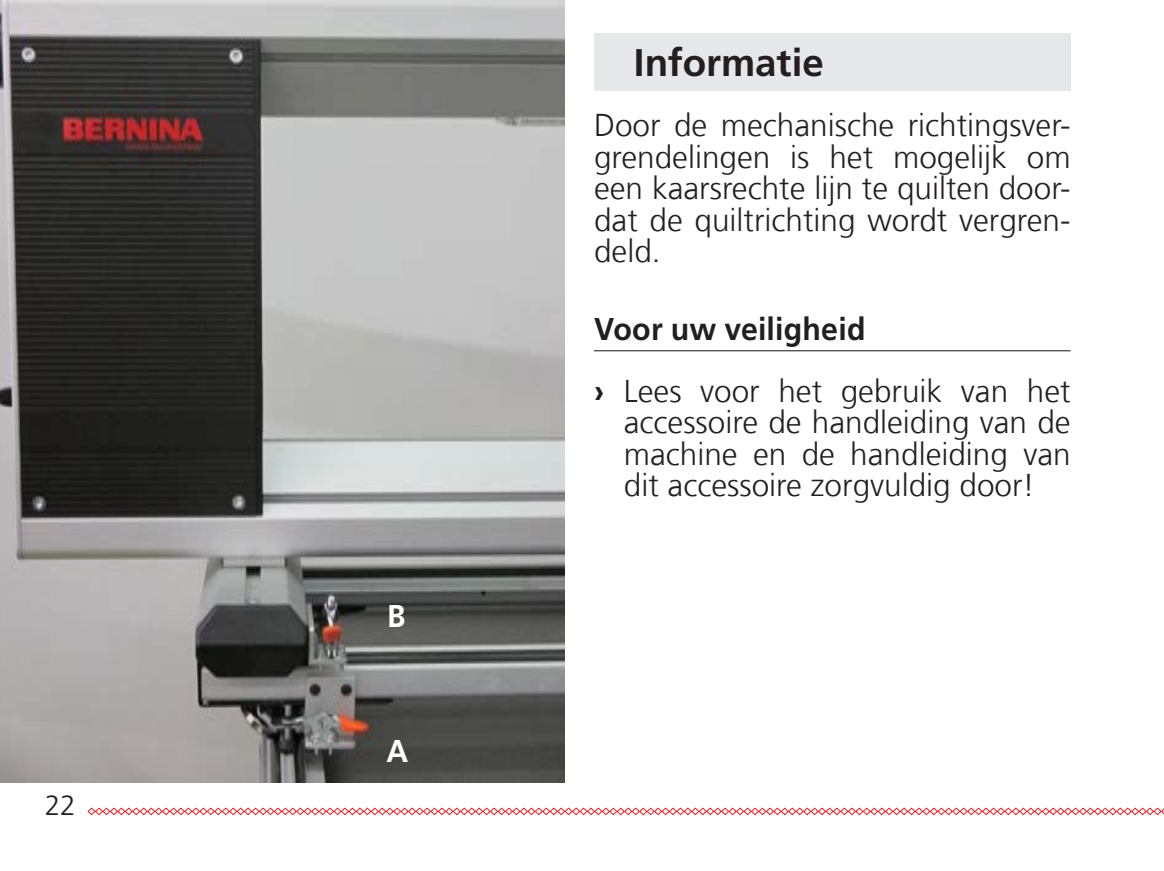
<style>
.page{position:relative;width:1164px;height:871px;background:#fff}
.page>*{position:absolute;margin:0;border:0;box-sizing:border-box;transform-origin:0 0}
.Themen_Titel_1{font:700 38.5px "Frutiger LT Com";color:#231f20}
.Fliesstext{font:300 31.5px/31.5px "Frutiger LT Com";color:#231f20;text-align:justify}
.Themen_Titel_2{font:700 31.5px "Frutiger LT Com";letter-spacing:.01em;color:#231f20;scale:.96 1}
.E_Material_Kopie{font:700 31.5px "Frutiger LT Com";color:#fff;scale:.96 1}
.t1{font:300 28px "Frutiger LT Com";color:#231f20}
.s1{font-weight:700}
</style>
<div class="page">
<svg style="left:87px;top:807px;width:1076px;height:8px"></svg>
<hr style="left:594px;top:350px;width:476px;height:1px;background:#231f20">
<div style="left:594px;top:33px;width:476px;height:57px;background:#e6e7e9"></div>
<img style="left:0;top:0;width:564px;height:782px">
<p class="t1" style="left:45px;top:788px;width:33px">22</p>
<p class="E_Material_Kopie" style="left:387px;top:597px;width:21px">B</p>
<p class="E_Material_Kopie" style="left:386px;top:731px;width:24px">A</p>
<p class="Themen_Titel_1" style="left:633px;top:39px;width:192px">Informatie</p>
<p class="Fliesstext" style="left:594px;top:109px;width:478px">Door de mechanische richtingsver&shy;grendelingen is het mogelijk om een kaarsrechte lijn te quilten door&shy;dat de quiltrichting wordt vergren&shy;deld.</p>
<p class="Themen_Titel_2" style="left:594px;top:310px;width:284px">Voor uw veiligheid</p>
<p class="Fliesstext" style="left:623px;top:375px;width:448px;text-indent:-30px"><span class="s1">›</span> Lees voor het gebruik van het accessoire de handleiding van de machine en de handleiding van dit accessoire zorgvuldig door!</p>
</div>
